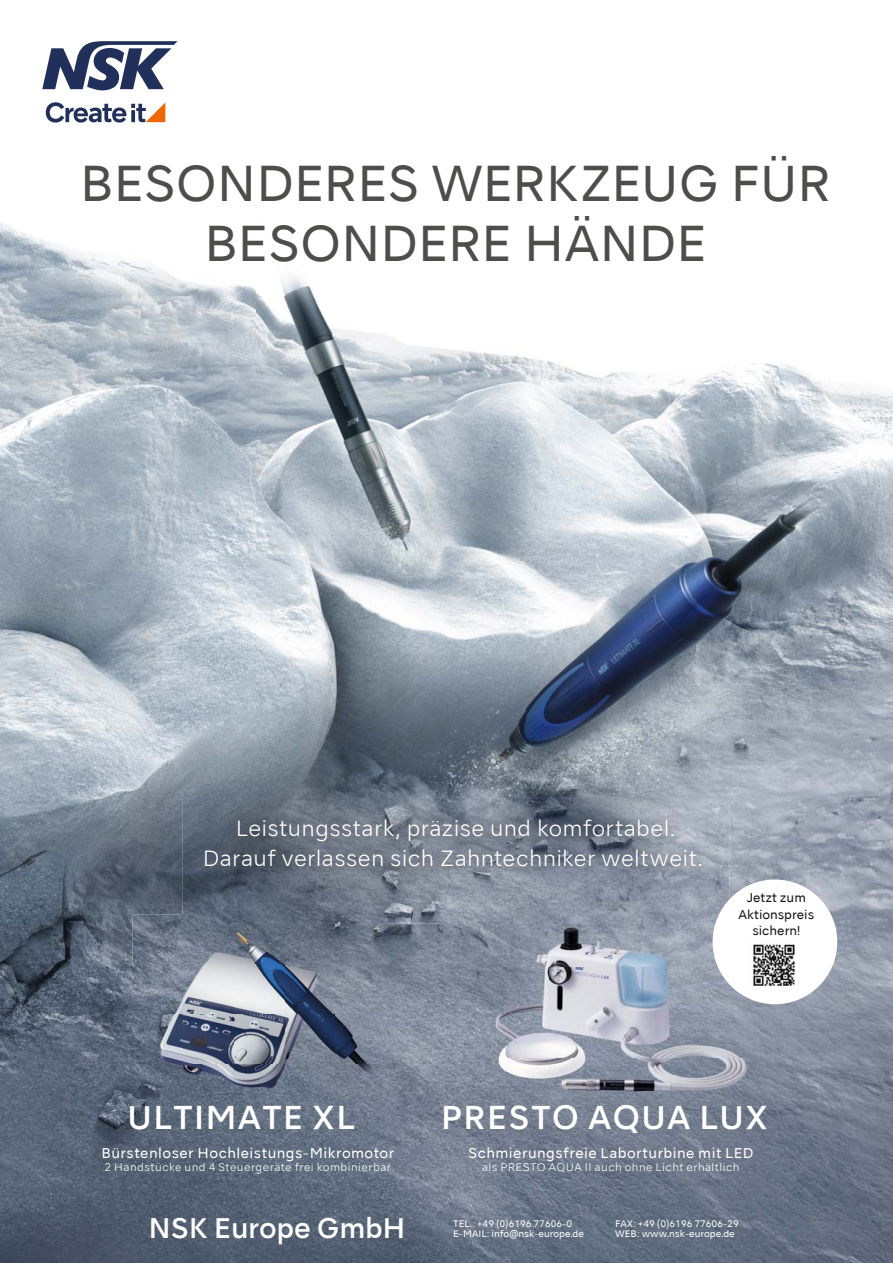
<style>
.page{position:relative;width:893px;height:1263px;background:#fff}
.page>*{position:absolute;margin:0;border:0;box-sizing:border-box;transform-origin:0 0}
.t1{font:48px/60px "NSKTSRE";letter-spacing:-.01em;color:#4d4d4c;text-align:center}
.t2{font:500 31.5px "NSKTSRE";letter-spacing:.03em;color:#fff}
.t3{font:500 27px "NSKTSRE";letter-spacing:-.01em;color:#fff}
.t4{font:300 21px/30px "NSKTSRE";letter-spacing:.015em;color:#fff;text-align:center}
.t5{font:13.5px "NSKTSRE";letter-spacing:.035em;color:#fff}
.t6{font:12px/16.5px "NSKTSRE";color:#131413;text-align:center}
.t7{font:300 10.5px "NSKTSRE";letter-spacing:.045em;color:#fff}
.t8{font:9px "NSKTSRE";color:#fff}
</style>
<div class="page">
<img style="left:0;top:90px;width:796px;height:670px">
<img style="left:796px;top:368px;width:97px;height:895px">
<img style="left:0;top:760px;width:203px;height:155px">
<img style="left:203px;top:760px;width:594px;height:52px">
<img style="left:729px;top:812px;width:68px;height:87px">
<img style="left:0;top:915px;width:149px;height:348px">
<img style="left:365px;top:923px;width:107px;height:340px">
<img style="left:743px;top:1000px;width:54px;height:263px">
<img style="left:149px;top:1115px;width:216px;height:148px">
<img style="left:472px;top:1104px;width:271px;height:159px">
<img style="left:183px;top:798px;width:546px;height:125px">
<img style="left:444px;top:924px;width:316px;height:180px">
<img style="left:444px;top:923px;width:272px;height:1px">
<img style="left:133px;top:914px;width:254px;height:201px">
<div style="left:713px;top:879px;width:124px;height:125px;background:#fff;border-radius:50%"></div>
<img style="left:753px;top:944px;width:42px;height:42px">
<svg style="left:46px;top:102px;width:119px;height:21px"></svg>
<svg style="left:42px;top:41px;width:136px;height:49px"></svg>
<h1 class="t1" style="left:80px;top:154px;width:753px">BESONDERES WERKZEUG FÜR<br>BESONDERE HÄNDE</h1>
<h3 class="t4" style="left:203px;top:816px;width:502px">Leistungsstark, präzise und komfortabel.<br>Darauf verlassen sich Zahntechniker weltweit.</h3>
<h3 class="t6" style="left:738px;top:890px;width:77px">Jetzt zum<br>Aktionspreis sichern!</h3>
<h2 class="t2" style="left:127px;top:1104px;width:229px">ULTIMATE XL</h2>
<h2 class="t2" style="left:441px;top:1105px;width:329px">PRESTO AQUA LUX</h2>
<h3 class="t5" style="left:101px;top:1145px;width:294px">Bürstenloser Hochleistungs-Mikromotor</h3>
<p class="t7" style="left:105px;top:1163px;width:288px">2 Handstücke und 4 Steuergeräte frei kombinierbar</p>
<h3 class="t5" style="left:468px;top:1145px;width:287px">Schmierungsfreie Laborturbine mit LED</h3>
<p class="t7" style="left:482px;top:1163px;width:259px">als PRESTO AQUA II auch ohne Licht erhältlich</p>
<h3 class="t3" style="left:149px;top:1217px;width:259px">NSK Europe GmbH</h3>
<p class="t8" style="left:453px;top:1218px;width:121px">TEL.: +49 (0)6196 77606-0</p>
<p class="t8" style="left:615px;top:1218px;width:125px">FAX: +49 (0)6196 77606-29</p>
<p class="t8" style="left:453px;top:1229px;width:132px">E-MAIL: info@nsk-europe.de</p>
<p class="t8" style="left:615px;top:1229px;width:121px">WEB: www.nsk-europe.de</p>
</div>
